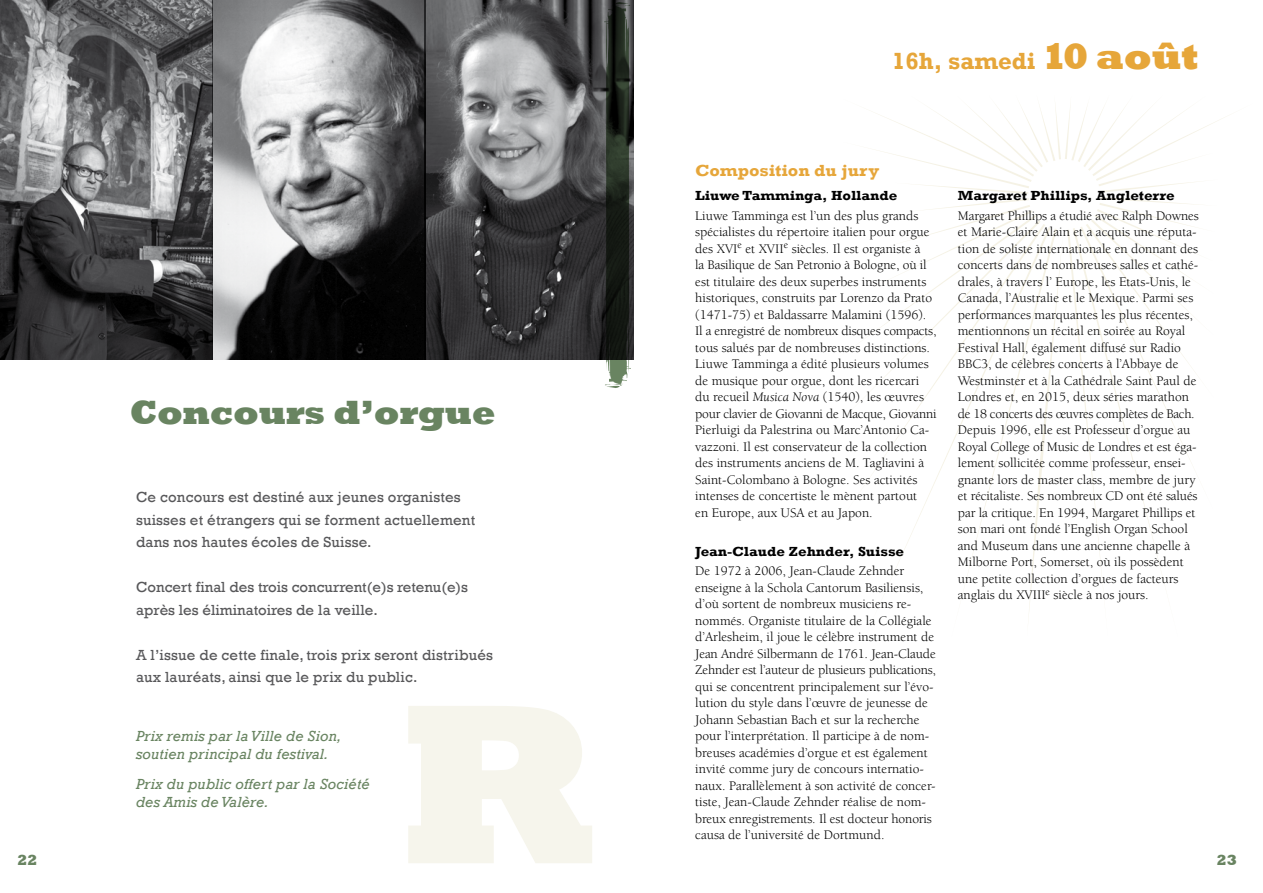
<style>
.page{position:relative;width:1263px;height:893px;background:#fff}
.page>*{position:absolute;margin:0;border:0;box-sizing:border-box;transform-origin:0 0}
.t1{font:800 34.5px "Rockwell";letter-spacing:-.01em;color:#698461}
.t2{font:700 24px "Rockwell";color:#e6a63a}
.t3{font:700 16.5px "Rockwell";color:#e6a63a;scale:1.1 1}
.t4{font:15px/22.5px "Rockwell";letter-spacing:.01em;color:#58585a}
.t5{font:italic 15px/18px "Rockwell";letter-spacing:.01em;color:#698461}
.t6{font:800 15px "Rockwell";color:#698461}
.t7{font:13.5px/16.5px "Berkeley";color:#000}
.t8{font:700 13.5px "Rockwell";color:#000;scale:1.1 1}
.s1{font-weight:800;font-size:37.5px}
.s2{font-style:italic}
</style>
<div class="page">
<svg style="left:876px;top:107px;width:349px;height:454px"></svg>
<svg style="left:870px;top:227px;width:180px;height:383px"></svg>
<svg style="left:408px;top:706px;width:184px;height:157px"></svg>
<img style="left:0;top:0;width:212px;height:359px">
<svg style="left:212px;top:0;width:213px;height:359px;background:#767778"></svg>
<svg style="left:425px;top:0;width:208px;height:359px;background:#59595a"></svg>
<svg style="left:603px;top:1px;width:29px;height:387px;background:#2f352e"></svg>
<p class="t6" style="left:17px;top:851px;width:22px">22</p>
<h1 class="t1" style="left:130px;top:392px;width:368px">Concours d’orgue</h1>
<p class="t4" style="left:136px;top:486px;width:341px">Ce concours est destiné aux jeunes organistes suisses et étrangers qui se forment actuellement dans nos hautes écoles de Suisse.</p>
<p class="t4" style="left:136px;top:576px;width:334px">Concert final des trois concurrent(e)s retenu(e)s après les éliminatoires de la veille.</p>
<p class="t4" style="left:136px;top:644px;width:358px">A l’issue de cette finale, trois prix seront distribués aux lauréats, ainsi que le prix du public.</p>
<p class="t5" style="left:136px;top:727px;width:207px">Prix remis par la Ville de Sion, soutien principal du festival.</p>
<p class="t5" style="left:136px;top:775px;width:235px">Prix du public offert par la Société des Amis de Valère.</p>
<h2 class="t2" style="left:892px;top:46px;width:308px">16h, samedi <span class="s1">10 août</span></h2>
<p class="t3" style="left:695px;top:161px;width:169px">Composition du jury</p>
<p class="t8" style="left:695px;top:187px;width:185px">Liuwe Tamminga, Hollande</p>
<p class="t7" style="left:695px;top:207px;width:243px">Liuwe Tamminga est l’un des plus grands spécialistes du répertoire italien pour orgue des XVI<sup>e</sup> et XVII<sup>e</sup> siècles. Il est organiste à<br>la Basilique de San Petronio à Bologne, où il est titulaire des deux superbes instruments historiques, construits par Lorenzo da Prato (1471-75) et Baldassarre Malamini (1596).<br>Il a enregistré de nombreux disques compacts, tous salués par de nombreuses distinctions.<br>Liuwe Tamminga a édité plusieurs volumes de musique pour orgue, dont les ricercari du recueil <span class="s2">Musica Nova</span> (1540), les œuvres pour clavier de Giovanni de Macque, Giovanni Pierluigi da Palestrina ou Marc’Antonio Ca&shy;vazzoni. Il est conservateur de la collection des instruments anciens de M. Tagliavini à Saint-Colombano à Bologne. Ses activités intenses de concertiste le mènent partout<br>en Europe, aux USA et au Japon.</p>
<p class="t8" style="left:695px;top:543px;width:192px">Jean-Claude Zehnder, Suisse</p>
<p class="t7" style="left:695px;top:563px;width:242px">De 1972 à 2006, Jean-Claude Zehnder enseigne à la Schola Cantorum Basiliensis, d’où sortent de nombreux musiciens re&shy;nommés. Organiste titulaire de la Collégiale d’Arlesheim, il joue le célèbre instrument de Jean André Silbermann de 1761. Jean-Claude Zehnder est l’auteur de plusieurs publications, qui se concentrent principalement sur l’évo&shy;lution du style dans l’œuvre de jeunesse de Johann Sebastian Bach et sur la recherche pour l’interprétation. Il participe à de nom&shy;breuses académies d’orgue et est également invité comme jury de concours internatio&shy;naux. Parallèlement à son activité de concer&shy;tiste, Jean-Claude Zehnder réalise de nom&shy;breux enregistrements. Il est docteur honoris causa de l’université de Dortmund.</p>
<p class="t8" style="left:958px;top:187px;width:199px">Margaret Phillips, Angleterre</p>
<p class="t7" style="left:958px;top:207px;width:243px">Margaret Phillips a étudié avec Ralph Downes et Marie-Claire Alain et a acquis une réputa&shy;tion de soliste internationale en donnant des concerts dans de nombreuses salles et cathé&shy;drales, à travers l’ Europe, les Etats-Unis, le Canada, l’Australie et le Mexique. Parmi ses performances marquantes les plus récentes, mentionnons un récital en soirée au Royal Festival Hall, également diffusé sur Radio BBC3, de célèbres concerts à l’Abbaye de Westminster et à la Cathédrale Saint Paul de Londres et, en 2015, deux séries marathon de 18 concerts des œuvres complètes de Bach.<br>Depuis 1996, elle est Professeur d’orgue au Royal College of Music de Londres et est éga&shy;lement sollicitée comme professeur, ensei&shy;gnante lors de master class, membre de jury et récitaliste. Ses nombreux CD ont été salués par la critique. En 1994, Margaret Phillips et son mari ont fondé l’English Organ School and Museum dans une ancienne chapelle à Milborne Port, Somerset, où ils possèdent une petite collection d’orgues de facteurs anglais du XVIII<sup>e</sup> siècle à nos jours.</p>
<p class="t6" style="left:1216px;top:852px;width:22px">23</p>
</div>
